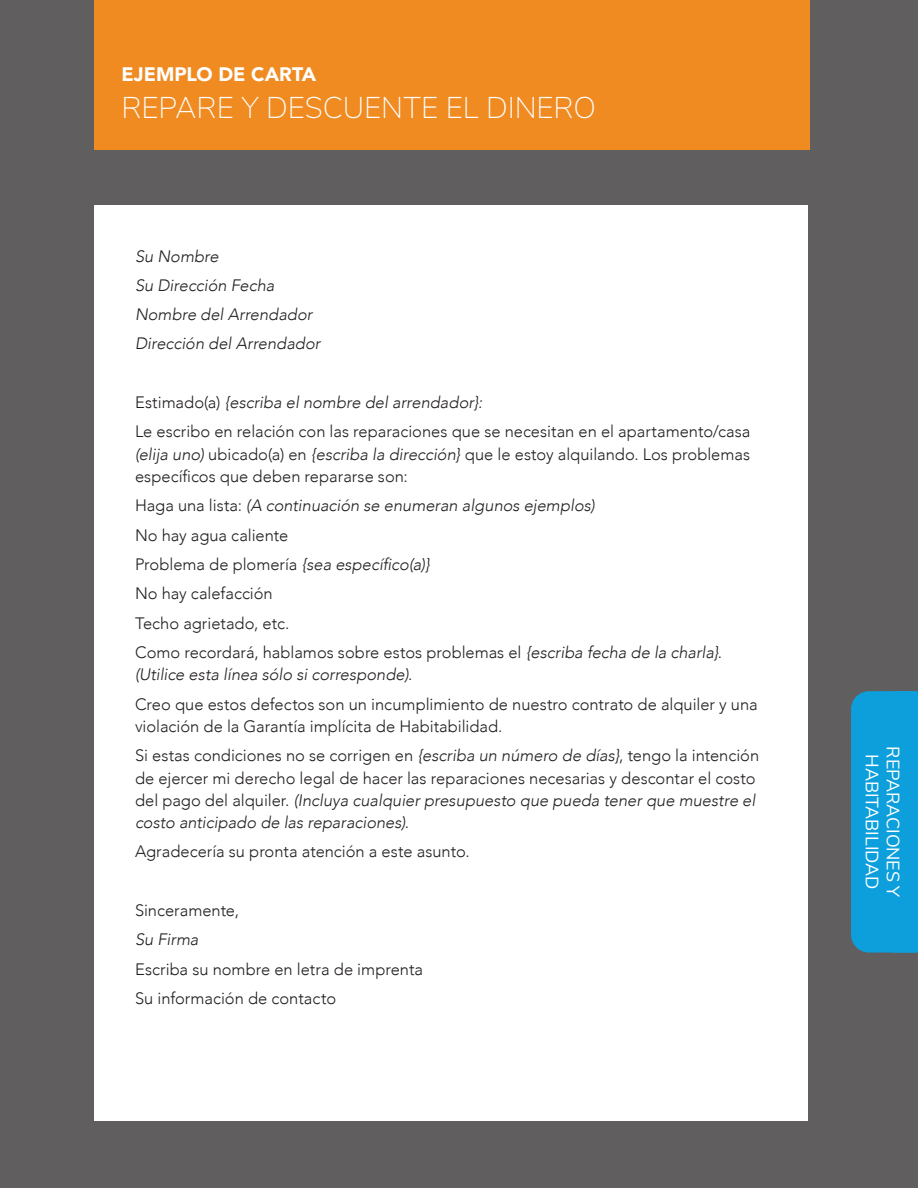
<style>
.page{position:relative;width:918px;height:1188px;background:#605e5f}
.page>*{position:absolute;margin:0;border:0;box-sizing:border-box;transform-origin:0 0}
.section_header_2__dk_blue{font:200 30px "Nunito Sans";letter-spacing:-.005em;color:#fff}
.section_header_2__dk_blue-2{font:900 19.5px "Avenir";color:#fff}
.t1{font:18px/21px "Nunito Sans";letter-spacing:-.005em;color:#fff;text-align:center}
.sample_letter_body{font:300 16.5px/22.4px "Avenir";color:#231f20}
.sample_letter_body-2{font:italic 300 16.5px/22.4px "Avenir";color:#231f20}
.s1{font-style:normal}
.s2{font-style:italic}
</style>
<div class="page">
<div style="left:94px;top:0;width:716px;height:149px;background:#f08b21"></div>
<div style="left:94px;top:205px;width:714px;height:915px;background:#fff"></div>
<div style="left:851px;top:691px;width:67px;height:262px;background:#0c9fdc"></div>
<p class="section_header_2__dk_blue-2" style="left:122px;top:57px;width:196px">EJEMPLO DE CARTA</p>
<p class="section_header_2__dk_blue" style="left:122px;top:86px;width:476px">REPARE Y DESCUENTE EL DINERO</p>
<p class="sample_letter_body-2" style="left:135px;top:245px;width:85px">Su Nombre</p>
<p class="sample_letter_body-2" style="left:135px;top:274px;width:141px">Su Dirección Fecha</p>
<p class="sample_letter_body-2" style="left:135px;top:303px;width:179px">Nombre del Arrendador</p>
<p class="sample_letter_body-2" style="left:135px;top:333px;width:187px">Dirección del Arrendador</p>
<p class="sample_letter_body-2" style="left:135px;top:391px;width:349px"><span class="s1">Estimado(a)</span> {escriba el nombre del arrendador}:</p>
<p class="sample_letter_body" style="left:135px;top:421px;width:617px;text-align:justify">Le escribo en relación con las reparaciones que se necesitan en el apartamento/casa <span class="s2">(elija uno)</span> ubicado(a) en <span class="s2">{escriba la dirección}</span> que le estoy alquilando. Los problemas específicos que deben repararse son:</p>
<p class="sample_letter_body-2" style="left:135px;top:495px;width:461px"><span class="s1">Haga una lista:</span> (A continuación se enumeran algunos ejemplos)</p>
<p class="sample_letter_body" style="left:135px;top:524px;width:155px">No hay agua caliente</p>
<p class="sample_letter_body" style="left:135px;top:553px;width:297px">Problema de plomería <span class="s2">{sea específico(a)}</span></p>
<p class="sample_letter_body" style="left:135px;top:582px;width:139px">No hay calefacción</p>
<p class="sample_letter_body" style="left:135px;top:612px;width:156px">Techo agrietado, etc.</p>
<p class="sample_letter_body-2" style="left:135px;top:641px;width:589px"><span class="s1">Como recordará, hablamos sobre estos problemas el</span> {escriba fecha de la charla}<span class="s1">. </span>(Utilice esta línea sólo si corresponde)<span class="s1">.</span></p>
<p class="sample_letter_body" style="left:135px;top:693px;width:624px">Creo que estos defectos son un incumplimiento de nuestro contrato de alquiler y una violación de la Garantía implícita de Habitabilidad.</p>
<p class="sample_letter_body" style="left:135px;top:744px;width:626px">Si estas condiciones no se corrigen en <span class="s2">{escriba un número de días}</span>, tengo la intención de ejercer mi derecho legal de hacer las reparaciones necesarias y descontar el costo del pago del alquiler. <span class="s2">(Incluya cualquier presupuesto que pueda tener que muestre el costo anticipado de las reparaciones)</span>.</p>
<p class="sample_letter_body" style="left:135px;top:841px;width:336px">Agradecería su pronta atención a este asunto.</p>
<p class="sample_letter_body" style="left:135px;top:899px;width:106px">Sinceramente,</p>
<p class="sample_letter_body-2" style="left:135px;top:929px;width:65px">Su Firma</p>
<p class="sample_letter_body" style="left:135px;top:958px;width:290px">Escriba su nombre en letra de imprenta</p>
<p class="sample_letter_body" style="left:135px;top:987px;width:203px">Su información de contacto</p>
<p class="t1" style="left:905px;top:746px;width:153px;rotate:90deg">REPARACIONES Y<br>HABITABILIDAD</p>
</div>
